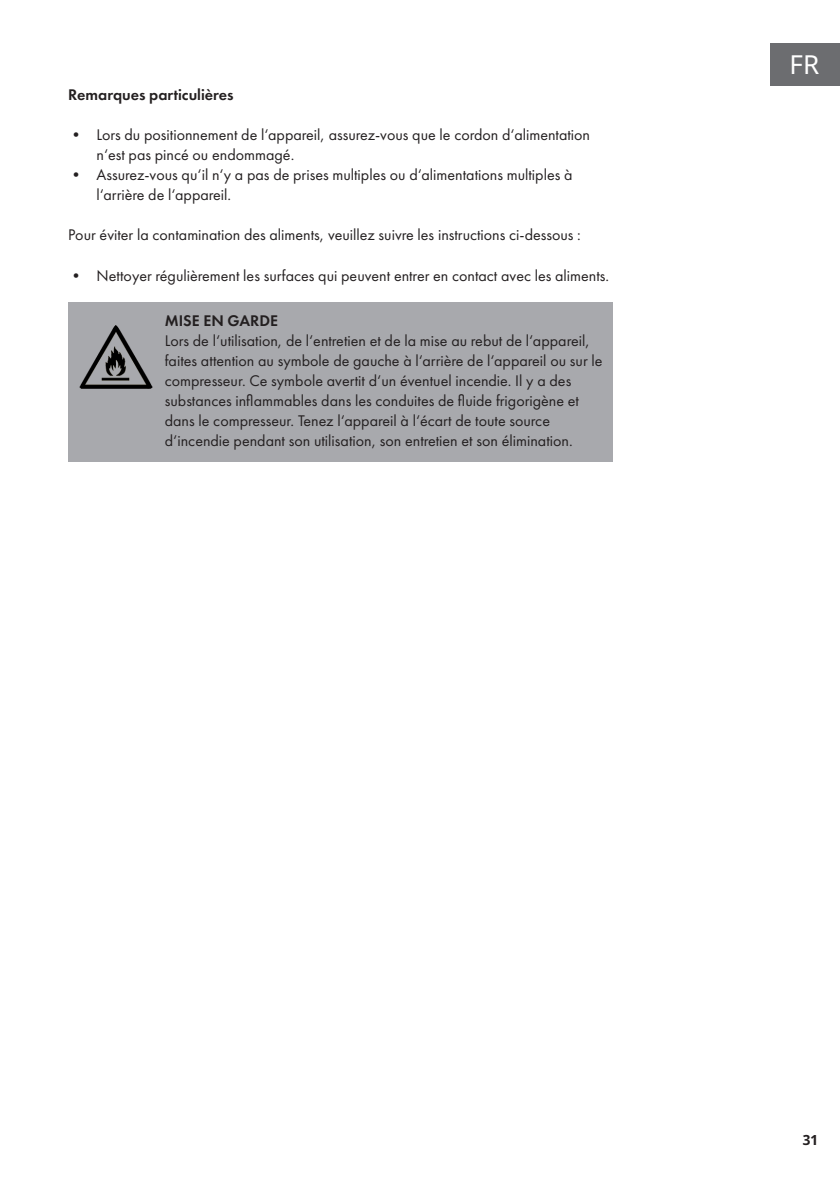
<style>
.page{position:relative;width:840px;height:1191px;background:#fff}
.page>*{position:absolute;margin:0;border:0;box-sizing:border-box;transform-origin:0 0}
.t1{font:26px "Noto Sans";color:#fff}
.t2{font:16px/20px "Futura PTW08";color:#231f20}
.t3{font:600 16px "Futura PTW08";color:#231f20}
.t4{font:700 14px "Noto Sans";color:#231f20}
</style>
<div class="page">
<div style="left:770px;top:43px;width:69px;height:42px;background:#6c6d70"></div>
<div style="left:68px;top:302px;width:544px;height:159px;background:#a8a9ad"></div>
<img style="left:79px;top:325px;width:74px;height:63px">
<p class="t3" style="left:68px;top:85px;width:167px">Remarques particulières</p>
<p class="t2" style="left:96px;top:125px;width:495px;text-indent:-28px">• Lors du positionnement de l‘appareil, assurez-vous que le cordon d‘alimentation n‘est pas pincé ou endommagé.</p>
<p class="t2" style="left:96px;top:165px;width:477px;text-indent:-28px">• Assurez-vous qu‘il n‘y a pas de prises multiples ou d‘alimentations multiples à l‘arrière de l‘appareil.</p>
<p class="t2" style="left:68px;top:225px;width:514px">Pour éviter la contamination des aliments, veuillez suivre les instructions ci-dessous :</p>
<p class="t2" style="left:68px;top:265px;width:542px">• Nettoyer régulièrement les surfaces qui peuvent entrer en contact avec les aliments.</p>
<p class="t3" style="left:165px;top:311px;width:115px">MISE EN GARDE</p>
<p class="t2" style="left:165px;top:331px;width:439px">Lors de l‘utilisation, de l‘entretien et de la mise au rebut de l‘appareil, faites attention au symbole de gauche à l‘arrière de l‘appareil ou sur le compresseur. Ce symbole avertit d‘un éventuel incendie. Il y a des substances inflammables dans les conduites de fluide frigorigène et dans le compresseur. Tenez l‘appareil à l‘écart de toute source d‘incendie pendant son utilisation, son entretien et son élimination.</p>
<h1 class="t1" style="left:789px;top:46px;width:31px">FR</h1>
<p class="t4" style="left:802px;top:1130px;width:17px">31</p>
</div>
